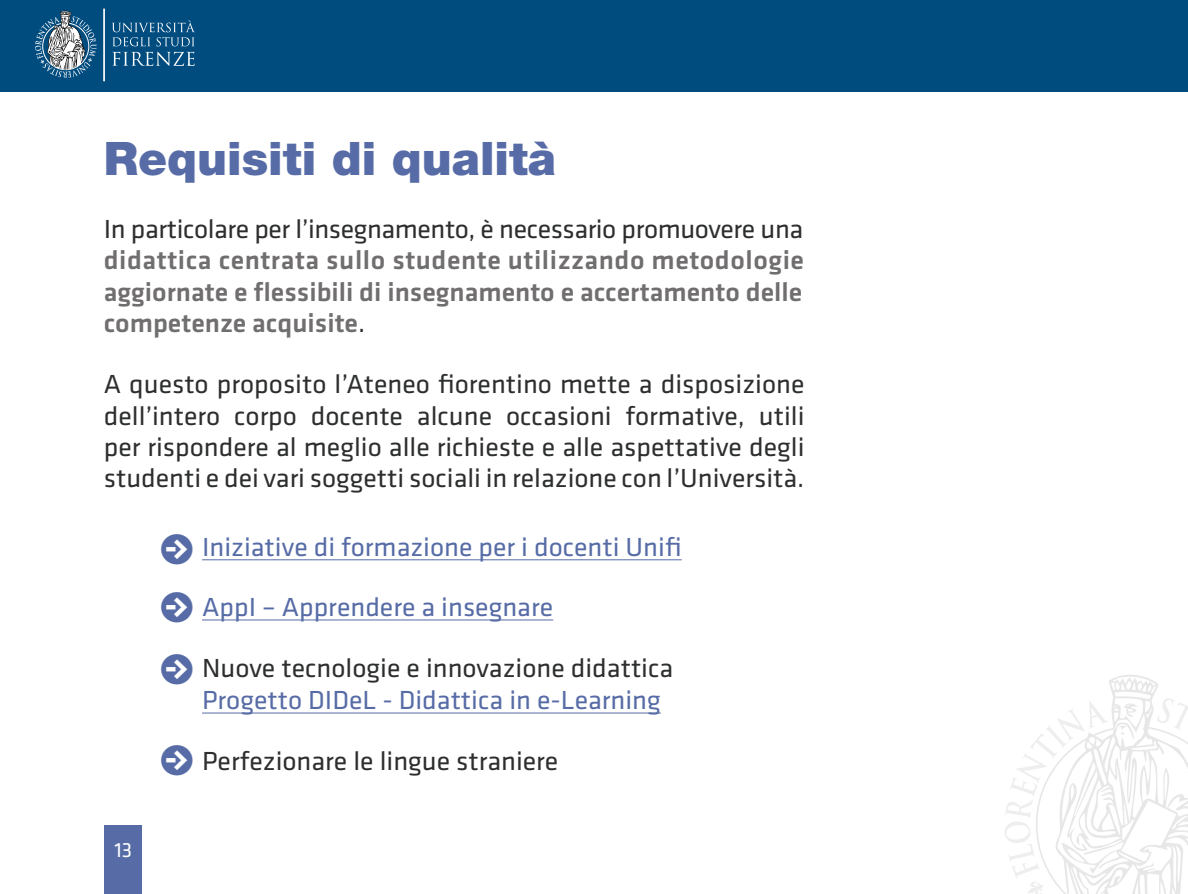
<style>
.page{position:relative;width:1188px;height:894px;background:#fff}
.page>*{position:absolute;margin:0;border:0;box-sizing:border-box;transform-origin:0 0}
.t1{font:900 46.25px "Helvetica Neue LT Pro";color:#576ca6}
.t2{font:700 44.25px/57.8px "Klavika";color:#576ca6}
.t3{font:27.12px/31.2px "Klavika";color:#2d2e2e;text-align:justify}
.t4{font:500 27.12px/31.2px "Klavika";color:#716e6f;text-align:justify}
.t5{font:27.12px "Klavika";color:#576ca6}
.t6{font:21.25px "Klavika";color:#fff}
.s1{font-weight:400;color:#2d2e2e}
</style>
<div class="page">
<div style="left:0;top:0;width:1188px;height:92px;background:#004c7f"></div>
<hr style="left:103px;top:9px;width:2px;height:72px;background:#fff">
<svg style="left:112px;top:52px;width:83px;height:14px"></svg>
<svg style="left:112px;top:20px;width:83px;height:26px"></svg>
<svg style="left:35px;top:10px;width:61px;height:68px"></svg>
<div style="left:104px;top:825px;width:37px;height:69px;background:#576ca6"></div>
<svg style="left:1005px;top:675px;width:183px;height:219px"></svg>
<hr style="left:202px;top:559px;width:479px;height:1px;background:#576ca6">
<hr style="left:202px;top:619px;width:351px;height:1px;background:#576ca6">
<hr style="left:202px;top:713px;width:459px;height:1px;background:#576ca6">
<h1 class="t1" style="left:104px;top:131px;width:454px">Requisiti di qualità</h1>
<p class="t3" style="left:104px;top:214px;width:701px">In particolare per l’insegnamento, è necessario promuovere una</p>
<p class="t4" style="left:104px;top:245px;width:701px">didattica centrata sullo studente utilizzando metodologie aggiornate e flessibili di insegnamento e accertamento delle competenze acquisite<span class="s1">.</span></p>
<p class="t3" style="left:104px;top:369px;width:702px">A questo proposito l’Ateneo fiorentino mette a disposizione dell’intero corpo docente alcune occasioni formative, utili per rispondere al meglio alle richieste e alle aspettative degli studenti e dei vari soggetti sociali in relazione con l’Università.</p>
<p class="t6" style="left:114px;top:839px;width:19px">13</p>
<h2 class="t2" style="left:159px;top:521px;width:36px">• •</h2>
<h2 class="t2" style="left:159px;top:624px;width:36px;line-height:91.5px">• •</h2>
<p class="t5" style="left:202px;top:532px;width:481px">Iniziative di formazione per i docenti Unifi</p>
<p class="t5" style="left:202px;top:592px;width:353px">AppI – Apprendere a insegnare</p>
<p class="t3" style="left:202px;top:652px;width:473px">Nuove tecnologie e innovazione didattica</p>
<p class="t5" style="left:202px;top:685px;width:460px">Progetto DIDeL - Didattica in e-Learning</p>
<p class="t3" style="left:202px;top:745px;width:358px">Perfezionare le lingue straniere</p>
</div>
